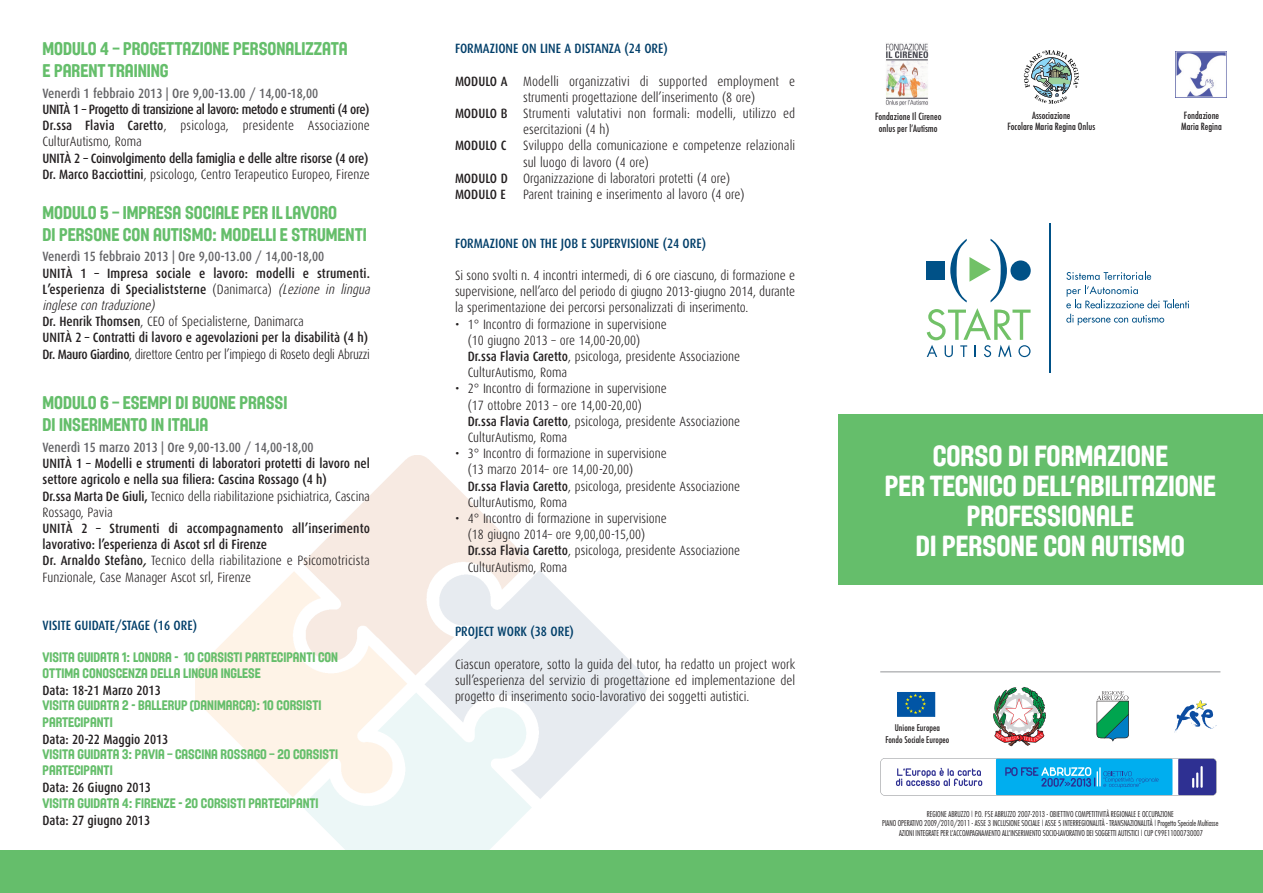
<style>
.page{position:relative;width:1263px;height:893px;background:#fff}
.page>*{position:absolute;margin:0;border:0;box-sizing:border-box;transform-origin:0 0}
.t1{font:28.5px/30px "Fiba";color:#fff;text-align:center}
.t2{font:18px/21.6px "Fiba";color:#65be6b}
.t3{font:300 13.5px/16.2px "Dax Condensed";color:#231f20}
.t4{font:500 13.5px/16.2px "Dax Condensed";color:#231f20}
.t5{font:13.5px/16.4px "Fiba";color:#65be6b}
.t6{font:500 13.5px "Dax Condensed";color:#636366}
.t7{font:500 13.5px "Dax Condensed";color:#003e69}
.t8{font:500 condensed 9.75px/11.1px "Futura";color:#231f20;text-align:center}
.t9{font:500 condensed 9px/11.2px "Futura";color:#231f20;text-align:center}
.t10{font:300 condensed 7.95px/9.4px "Futura";letter-spacing:-.005em;color:#231f20;text-align:center}
.s1{font-weight:300}
.s2{font-weight:300;font-style:italic}
.s3{font-style:italic}
.s4{font-weight:500}
</style>
<div class="page">
<div style="left:838px;top:415px;width:425px;height:170px;background:#65be6b"></div>
<div style="left:996px;top:758px;width:176px;height:37px;background:#00aeef"></div>
<svg style="left:1005px;top:767px;width:154px;height:21px"></svg>
<div style="left:1178px;top:758px;width:38px;height:37px;background:#2e3092"></div>
<hr style="left:1200px;top:766px;width:3px;height:22px;background:#fff">
<svg style="left:1192px;top:772px;width:6px;height:16px"></svg>
<svg style="left:896px;top:768px;width:86px;height:18px"></svg>
<div style="left:880px;top:758px;width:337px;height:38px;border:1px solid #939598;border-radius:5px"></div>
<div style="left:897px;top:692px;width:38px;height:24px;background:#0155a5"></div>
<div style="left:897px;top:692px;width:38px;height:25px;border:1px solid #0155a5"></div>
<svg style="left:905px;top:694px;width:21px;height:20px"></svg>
<svg style="left:993px;top:687px;width:53px;height:59px"></svg>
<svg style="left:1097px;top:691px;width:32px;height:51px"></svg>
<svg style="left:1175px;top:700px;width:42px;height:32px"></svg>
<svg style="left:1066px;top:271px;width:123px;height:37px"></svg>
<svg style="left:1066px;top:314px;width:98px;height:11px"></svg>
<svg style="left:927px;top:308px;width:103px;height:49px"></svg>
<div style="left:926px;top:261px;width:19px;height:19px;background:#005187"></div>
<div style="left:1010px;top:260px;width:21px;height:21px;background:#005187;border-radius:50%"></div>
<svg style="left:950px;top:239px;width:57px;height:63px"></svg>
<hr style="left:1050px;top:223px;width:1px;height:150px;background:#005187">
<img style="left:886px;top:43px;width:43px;height:63px">
<img style="left:1176px;top:51px;width:51px;height:46px">
<svg style="left:1024px;top:50px;width:55px;height:54px"></svg>
<div style="left:0;top:850px;width:1263px;height:43px;background:#65be6b"></div>
<hr style="left:880px;top:671px;width:340px;height:1px;background:#939598">
<h2 class="t2" style="left:43px;top:40px;width:307px">MODULO 4 – PROGETTAZIONE PERSONALIZZATA<br>E PARENT TRAINING</h2>
<p class="t6" style="left:43px;top:87px;width:277px">Venerdì 1 febbraio 2013 | Ore 9,00-13.00 / 14,00-18,00</p>
<p class="t4" style="left:43px;top:102px;width:329px;text-align:justify">UNITÀ 1 – Progetto di transizione al lavoro: metodo e strumenti (4 ore)<br>Dr.ssa Flavia Caretto<span class="s1">, psicologa, presidente Associazione CulturAutismo, Roma</span></p>
<p class="t4" style="left:43px;top:151px;width:329px">UNITÀ 2 – Coinvolgimento della famiglia e delle altre risorse (4 ore)<br>Dr. Marco Bacciottini<span class="s1">, psicologo, Centro Terapeutico Europeo, Firenze</span></p>
<h2 class="t2" style="left:43px;top:204px;width:326px">MODULO 5 – IMPRESA SOCIALE PER ILLAVORO<br>DI PERSONE CON AUTISMO: MODELLI E STRUMENTI</h2>
<p class="t6" style="left:43px;top:251px;width:283px">Venerdì 15 febbraio 2013 | Ore 9,00-13.00 / 14,00-18,00</p>
<p class="t4" style="left:43px;top:266px;width:331px">UNITÀ 1 – Impresa sociale e lavoro: modelli e strumenti.<br>L’esperienza di Specialiststerne <span class="s1">(Danimarca)</span> <span class="s2">(Lezione in lingua inglese con traduzione)<br></span>Dr. Henrik Thomsen<span class="s1">, CEO of Specialisterne, Danimarca<br></span>UNITÀ 2 – Contratti di lavoro e agevolazioni per la disabilità (4 h)<br>Dr. Mauro Giardino<span class="s1">, direttore Centro per l’impiego di Roseto degli Abruzzi</span></p>
<h2 class="t2" style="left:43px;top:394px;width:246px">MODULO 6 – ESEMPI DI BUONE PRASSI<br>DI INSERIMENTO IN ITALIA</h2>
<p class="t6" style="left:43px;top:441px;width:273px">Venerdì 15 marzo 2013 | Ore 9,00-13.00 / 14,00-18,00</p>
<p class="t4" style="left:43px;top:456px;width:329px">UNITÀ 1 – Modelli e strumenti di laboratori protetti di lavoro nel settore agricolo e nella sua filiera: Cascina Rossago (4 h)<br>Dr.ssa Marta De Giuli, <span class="s1">Tecnico della riabilitazione psichiatrica, Cascina Rossago, Pavia</span></p>
<p class="t4" style="left:43px;top:521px;width:329px">UNITÀ 2 – Strumenti di accompagnamento all’inserimento lavorativo: l’esperienza di Ascot srl di Firenze<br>Dr. Arnaldo Stefàno<span class="s3">,</span><span class="s1">Tecnico della riabilitazione e Psicomotricista Funzionale, Case Manager Ascot srl, Firenze</span></p>
<p class="t7" style="left:43px;top:619px;width:156px">VISITE GUIDATE/STAGE (16 ORE)</p>
<p class="t5" style="left:43px;top:650px;width:297px">VISITA GUIDATA 1: LONDRA - 10 CORSISTI PARTECIPANTI CON<br>OTTIMA CONOSCENZA DELLA LINGUA INGLESE</p>
<p class="t4" style="left:43px;top:683px;width:120px">Data: 18-21 Marzo 2013</p>
<p class="t5" style="left:43px;top:699px;width:280px">VISITA GUIDATA 2 - BALLERUP (DANIMARCA): 10 CORSISTI<br>PARTECIPANTI</p>
<p class="t4" style="left:43px;top:732px;width:127px">Data: 20-22 Maggio 2013</p>
<p class="t5" style="left:43px;top:747px;width:297px">VISITA GUIDATA 3: PAVIA – CASCINA ROSSAGO – 20 CORSISTI<br>PARTECIPANTI</p>
<p class="t4" style="left:43px;top:780px;width:110px">Data: 26 Giugno 2013</p>
<p class="t5" style="left:43px;top:796px;width:278px">VISITA GUIDATA 4: FIRENZE - 20 CORSISTI PARTECIPANTI</p>
<p class="t4" style="left:43px;top:813px;width:109px">Data: 27 giugno 2013</p>
<p class="t7" style="left:455px;top:43px;width:214px">FORMAZIONE ON LINE A DISTANZA (24 ORE)</p>
<p class="t3" style="left:455px;top:74px;width:342px"><span class="s4">MODULO A</span> Modelli organizzativi di supported employment e</p>
<p class="t3" style="left:523px;top:90px;width:234px">strumenti progettazione dell’inserimento (8 ore)</p>
<p class="t3" style="left:455px;top:107px;width:342px"><span class="s4">MODULO B</span> Strumenti valutativi non formali: modelli, utilizzo ed</p>
<p class="t3" style="left:523px;top:123px;width:88px">esercitazioni (4 h)</p>
<p class="t3" style="left:455px;top:139px;width:342px"><span class="s4">MODULO C</span> Sviluppo della comunicazione e competenze relazionali</p>
<p class="t3" style="left:523px;top:155px;width:127px">sul luogo di lavoro (4 ore)</p>
<p class="t3" style="left:455px;top:171px;width:277px"><span class="s4">MODULO D</span> Organizzazione di laboratori protetti (4 ore)</p>
<p class="t4" style="left:455px;top:187px;width:52px">MODULO E</p>
<p class="t3" style="left:523px;top:188px;width:223px">Parent training e inserimento al lavoro (4 ore)</p>
<p class="t7" style="left:455px;top:237px;width:253px">FORMAZIONE ON THE JOB E SUPERVISIONE (24 ORE)</p>
<p class="t3" style="left:455px;top:269px;width:342px;text-align:justify">Si sono svolti n. 4 incontri intermedi, di 6 ore ciascuno, di formazione e supervisione, nell’arco del periodo di giugno 2013-giugno 2014, durante la sperimentazione dei percorsi personalizzati di inserimento.</p>
<p class="t3" style="left:468px;top:317px;width:274px;text-indent:-13px">• 1° Incontro di formazione in supervisione<br>(10 giugno 2013 – ore 14,00-20,00)<br><span class="s4">Dr.ssa Flavia Caretto</span>, psicologa, presidente Associazione CulturAutismo, Roma</p>
<p class="t3" style="left:468px;top:382px;width:274px;text-indent:-13px">• 2° Incontro di formazione in supervisione<br>(17 ottobre 2013 – ore 14,00-20,00)<br><span class="s4">Dr.ssa Flavia Caretto</span>, psicologa, presidente Associazione CulturAutismo, Roma</p>
<p class="t3" style="left:468px;top:447px;width:274px;text-indent:-13px">• 3° Incontro di formazione in supervisione<br>(13 marzo 2014– ore 14,00-20,00)<br><span class="s4">Dr.ssa Flavia Caretto</span>, psicologa, presidente Associazione CulturAutismo, Roma</p>
<p class="t3" style="left:468px;top:512px;width:274px;text-indent:-13px">• 4° Incontro di formazione in supervisione<br>(18 giugno 2014– ore 9,00,00-15,00)<br><span class="s4">Dr.ssa Flavia Caretto</span>, psicologa, presidente Associazione CulturAutismo, Roma</p>
<p class="t7" style="left:455px;top:626px;width:120px">PROJECT WORK (38 ORE)</p>
<p class="t3" style="left:455px;top:657px;width:342px;text-align:justify">Ciascun operatore, sotto la guida del tutor, ha redatto un project work sull’esperienza del servizio di progettazione ed implementazione del progetto di inserimento socio-lavorativo dei soggetti autistici.</p>
<p class="t8" style="left:875px;top:110px;width:68px;line-height:12.1px">Fondazione Il Cireneo onlus per l’Autismo</p>
<p class="t8" style="left:1007px;top:110px;width:89px">Associazione<br>Focolare Maria Regina Onlus</p>
<p class="t8" style="left:1181px;top:110px;width:42px;text-align:left">Fondazione<br>Maria Regina</p>
<h1 class="t1" style="left:885px;top:444px;width:332px">CORSO DI FORMAZIONE<br>PER TECNICO DELL’ABILITAZIONE<br>PROFESSIONALE<br>DI PERSONE CON AUTISMO</h1>
<p class="t9" style="left:885px;top:723px;width:66px">Unione Europea<br>Fondo Sociale Europeo</p>
<p class="t10" style="left:882px;top:809px;width:338px">REGIONE ABRUZZO | P.O. FSE ABRUZZO 2007-2013 - OBIETTIVO COMPETITIVITÀ REGIONALE E OCCUPAZIONE<br>PIANO OPERATIVO 2009/2010/2011 - ASSE 3 INCLUSIONE SOCIALE | ASSE 5 INTERREGIONALITÀ - TRANSNAZIONALITÀ | Progetto Speciale Multiasse<br>AZIONI INTEGRATE PER L’ACCOMPAGNAMENTO ALL’INSERIMENTO SOCIO-LAVORATIVO DEI SOGGETTI AUTISTICI | CUP C99E11000730007</p>
</div>
